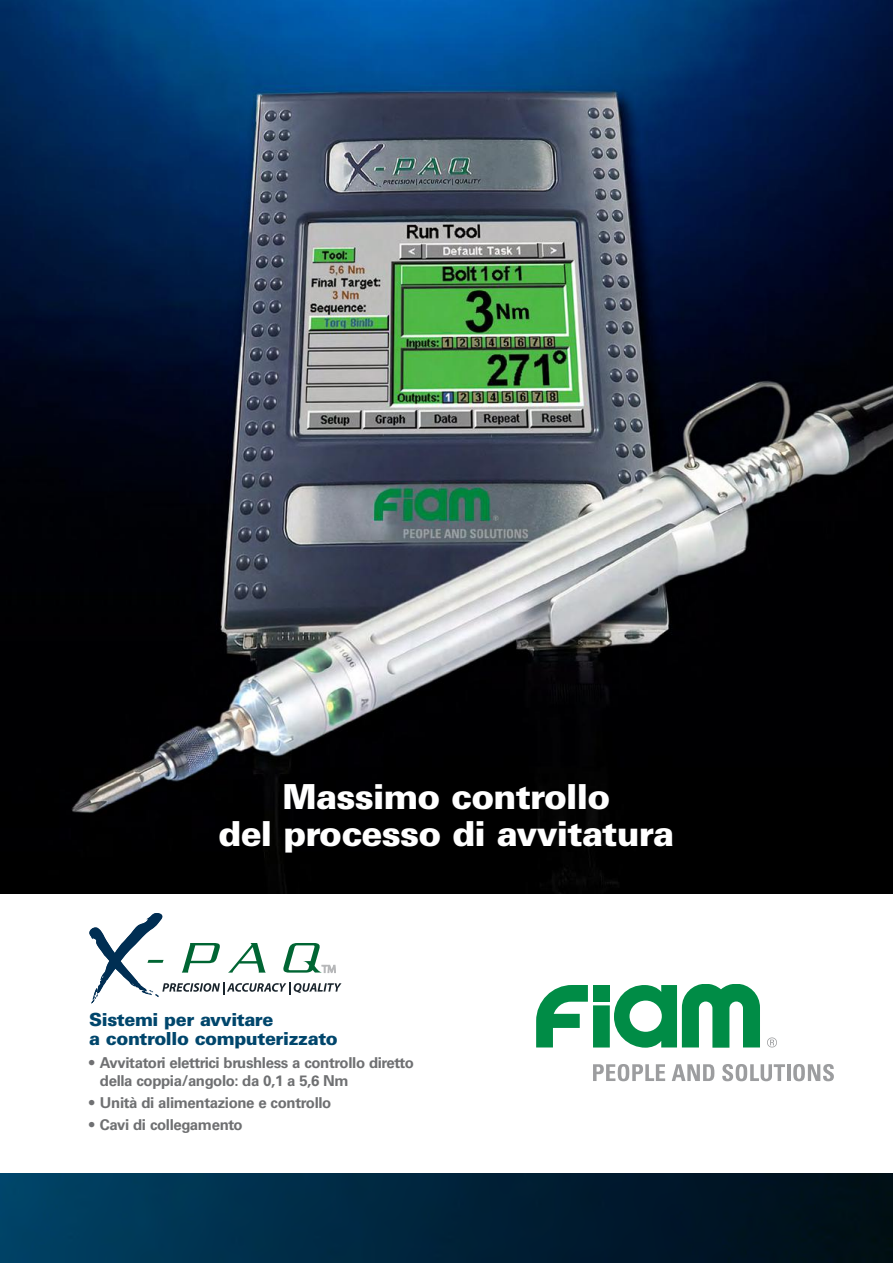
<style>
.page{position:relative;width:893px;height:1263px;background:#fff}
.page>*{position:absolute;margin:0;border:0;box-sizing:border-box;transform-origin:0 0}
.t1{font:900 34.5px/37.5px "Univers LT Std";letter-spacing:-.025em;color:#fff;text-align:center}
.t2{font:900 18px/19.5px "Univers LT Std";letter-spacing:-.025em;color:#00466c}
.t3{font:700 15px/18px "Univers LT Std";letter-spacing:-.025em;color:#6f7072}
</style>
<div class="page">
<img style="left:0;top:0;width:893px;height:893px">
<img style="left:0;top:1174px;width:893px;height:89px">
<svg style="left:536px;top:985px;width:52px;height:62px"></svg>
<svg style="left:614px;top:984px;width:146px;height:64px"></svg>
<div style="left:593px;top:1005px;width:17px;height:42px;background:#008c46"></div>
<div style="left:593px;top:985px;width:17px;height:17px;background:#008c46"></div>
<svg style="left:767px;top:1037px;width:10px;height:10px"></svg>
<svg style="left:593px;top:1064px;width:72px;height:17px"></svg>
<svg style="left:672px;top:1064px;width:43px;height:17px"></svg>
<svg style="left:722px;top:1064px;width:63px;height:17px"></svg>
<hr style="left:787px;top:1064px;width:3px;height:17px;background:#9c9d9f">
<svg style="left:793px;top:1064px;width:41px;height:17px"></svg>
<svg style="left:89px;top:913px;width:252px;height:90px"></svg>
<h1 class="t1" style="left:219px;top:777px;width:457px">Massimo controllo<br>del processo di avvitatura</h1>
<p class="t2" style="left:89px;top:1009px;width:250px">Sistemi per avvitare<br>a controllo computerizzato</p>
<p class="t3" style="left:100px;top:1053px;width:316px;text-indent:-11px">• Avvitatori elettrici brushless a controllo diretto della coppia/angolo: da 0,1 a 5,6 Nm</p>
<p class="t3" style="left:89px;top:1094px;width:244px">• Unità di alimentazione e controllo</p>
<p class="t3" style="left:89px;top:1116px;width:155px">• Cavi di collegamento</p>
</div>
